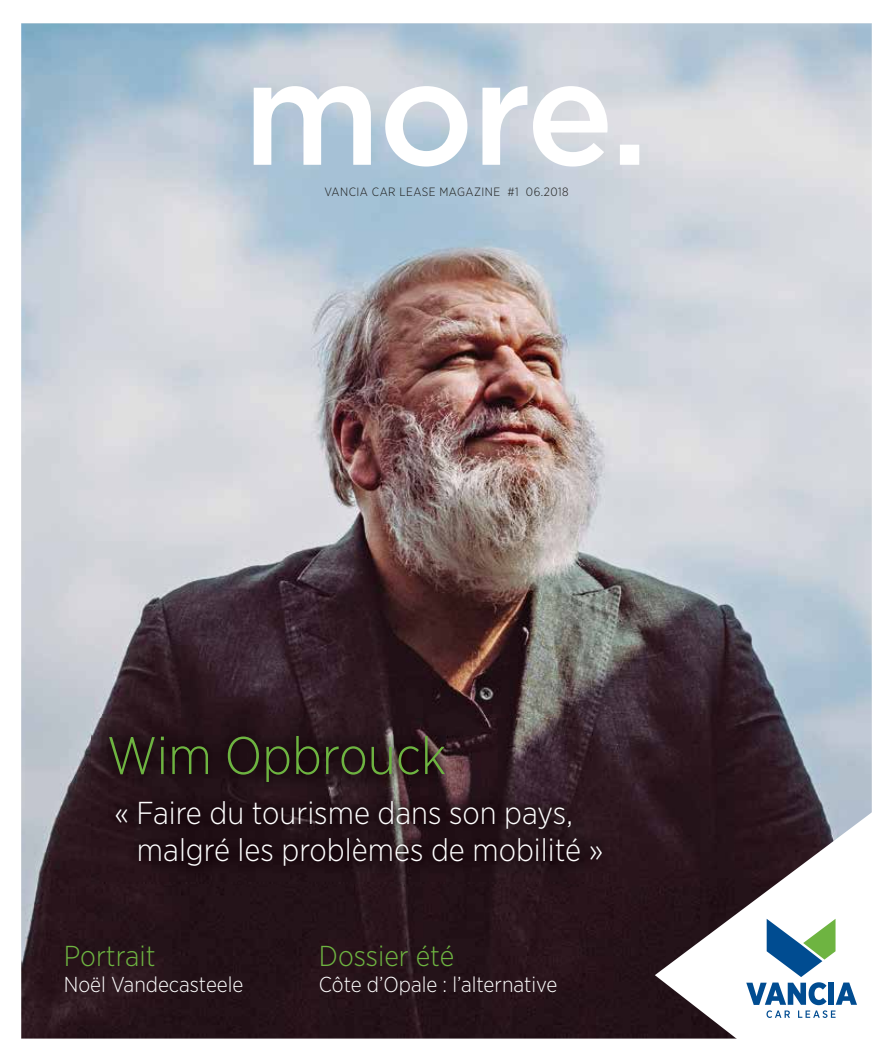
<style>
.page{position:relative;width:893px;height:1063px;background:#fff}
.page>*{position:absolute;margin:0;border:0;box-sizing:border-box;transform-origin:0 0}
.t1{font:300 52.8px "Gotham Narrow";color:#6eb441}
.t2{font:300 31.65px/36.9px "Gotham Narrow";color:#fff}
.t3{font:300 28.8px "Gotham Narrow";color:#6eb441}
.t4{font:300 21.6px "Gotham Narrow";color:#fff}
.t5{font:300 12px "Gotham Narrow";letter-spacing:.04em;color:#1d1d1b}
</style>
<div class="page">
<img style="left:21px;top:23px;width:851px;height:1016px">
<svg style="left:655px;top:796px;width:217px;height:243px"></svg>
<svg style="left:746px;top:919px;width:111px;height:99px"></svg>
<svg style="left:254px;top:86px;width:385px;height:81px"></svg>
<img style="left:92px;top:719px;width:526px;height:164px">
<p class="t5" style="left:324px;top:184px;width:246px">VANCIA CAR LEASE MAGAZINE #1 06.2018</p>
<h1 class="t1" style="left:107px;top:723px;width:341px">Wim Opbrouck</h1>
<p class="t2" style="left:137px;top:794px;width:468px;text-indent:-23px">« Faire du tourisme dans son pays, malgré les problèmes de mobilité »</p>
<p class="t3" style="left:64px;top:938px;width:93px">Portrait</p>
<p class="t4" style="left:64px;top:971px;width:181px">Noël Vandecasteele</p>
<p class="t3" style="left:319px;top:938px;width:137px">Dossier été</p>
<p class="t4" style="left:319px;top:971px;width:240px">Côte d’Opale : l’alternative</p>
</div>
